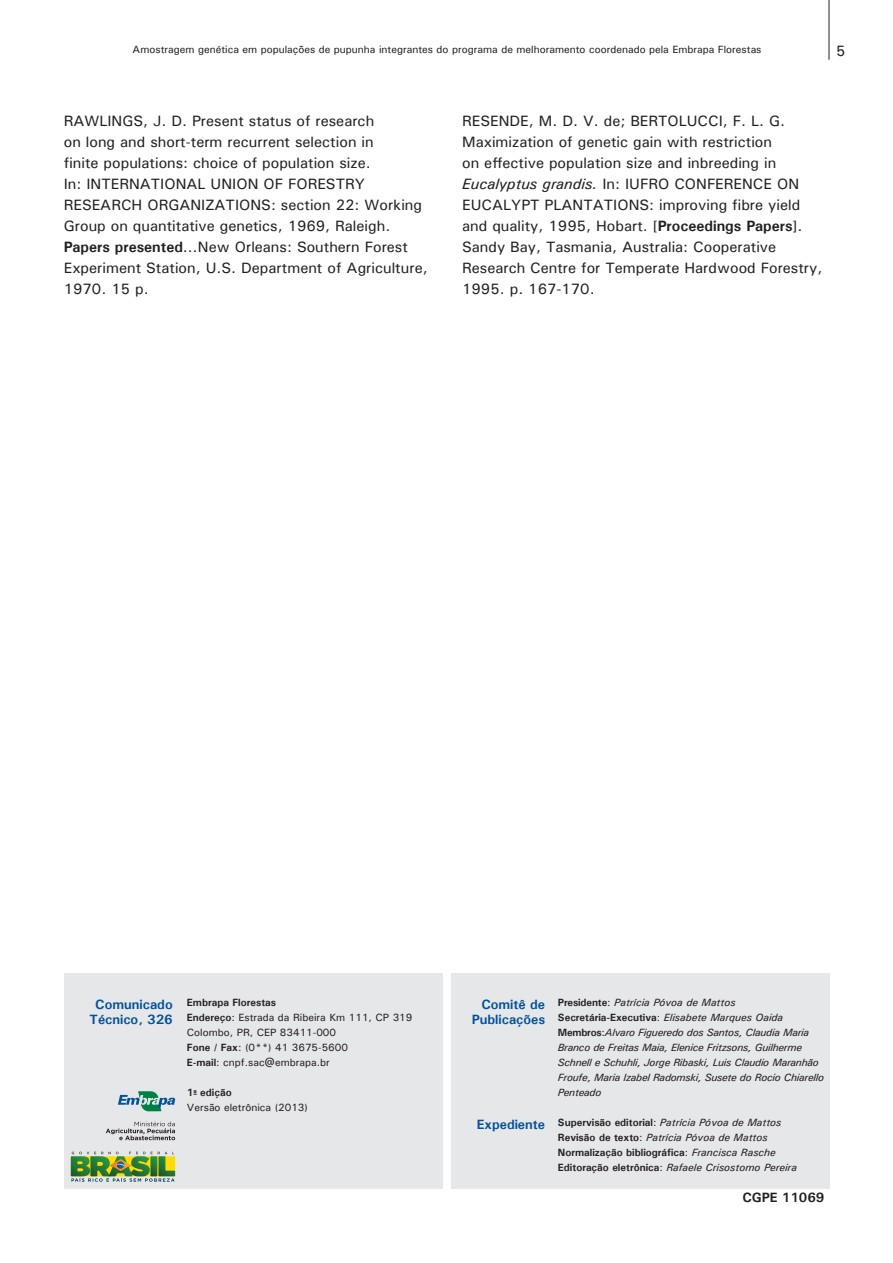
<style>
.page{position:relative;width:893px;height:1263px;background:#fff}
.page>*{position:absolute;margin:0;border:0;box-sizing:border-box;transform-origin:0 0}
.Corpo_de_texto_1{font:500 15px/21px "Univers";color:#231f20}
.t1{font:700 13.5px/15px "Univers";color:#01519b;text-align:center}
.Nome_do_autor{font:700 13.5px "Univers";color:#231f20}
.t2{font:500 10.5px "Univers";color:#231f20}
.t3{font:italic 500 10.5px "Univers";color:#231f20}
.t4{font:italic 500 10.5px/15px "Univers";letter-spacing:-.02em;color:#231f20}
.t5{font:700 10.5px "Univers";color:#231f20}
.s1{font-weight:700}
.s2{font-style:italic}
.s3{font-weight:700;font-style:normal}
.s4{font-style:normal}
.s5{font-weight:500}
.s6{font-weight:500;font-style:italic}
</style>
<div class="page">
<hr style="left:829px;top:0;width:1px;height:60px;background:#231f20">
<div style="left:451px;top:973px;width:379px;height:215px;background:#e6e7e9"></div>
<div style="left:65px;top:973px;width:378px;height:215px;background:#e6e7e9"></div>
<svg style="left:118px;top:1091px;width:57px;height:20px"></svg>
<svg style="left:71px;top:1152px;width:104px;height:30px"></svg>
<svg style="left:106px;top:1121px;width:69px;height:19px"></svg>
<p class="t2" style="left:133px;top:43px;width:630px">Amostragem genética em populações de pupunha integrantes do programa de melhoramento coordenado pela Embrapa Florestas</p>
<p class="Corpo_de_texto_1" style="left:836px;top:40px;width:11px">5</p>
<p class="Corpo_de_texto_1" style="left:64px;top:110px;width:365px">RAWLINGS, J. D. Present status of research<br>on long and short-term recurrent selection in<br>finite populations: choice of population size.<br>In: INTERNATIONAL UNION OF FORESTRY RESEARCH ORGANIZATIONS: section 22: Working Group on quantitative genetics, 1969, Raleigh.<br><span class="s1">Papers presented</span>…New Orleans: Southern Forest Experiment Station, U.S. Department of Agriculture, 1970. 15 p.</p>
<p class="Corpo_de_texto_1" style="left:462px;top:110px;width:362px">RESENDE, M. D. V. de; BERTOLUCCI, F. L. G.<br>Maximization of genetic gain with restriction<br>on effective population size and inbreeding in <span class="s2">Eucalyptus grandis.</span> In: IUFRO CONFERENCE ON EUCALYPT PLANTATIONS: improving fibre yield and quality, 1995, Hobart. [<span class="s1">Proceedings Papers</span>].<br>Sandy Bay, Tasmania, Australia: Cooperative Research Centre for Temperate Hardwood Forestry, 1995. p. 167-170.</p>
<p class="t1" style="left:90px;top:996px;width:85px">Comunicado<br>Técnico, 326</p>
<p class="t5" style="left:187px;top:996px;width:91px">Embrapa Florestas</p>
<p class="t2" style="left:187px;top:1011px;width:227px"><span class="s1">Endereço</span>: Estrada da Ribeira Km 111, CP 319</p>
<p class="t2" style="left:187px;top:1026px;width:151px">Colombo, PR, CEP 83411-000</p>
<p class="t2" style="left:187px;top:1041px;width:163px"><span class="s1">Fone / Fax</span>: (0**) 41 3675-5600</p>
<p class="t2" style="left:187px;top:1056px;width:144px"><span class="s1">E-mail</span>: cnpf.sac@embrapa.br</p>
<p class="t5" style="left:187px;top:1086px;width:46px">1<sup>a</sup> edição</p>
<p class="t2" style="left:187px;top:1101px;width:123px">Versão eletrônica (2013)</p>
<p class="t1" style="left:481px;top:996px;width:65px">Comitê de</p>
<p class="t1" style="left:472px;top:1011px;width:75px">Publicações</p>
<p class="t1" style="left:477px;top:1116px;width:70px">Expediente</p>
<p class="t3" style="left:558px;top:996px;width:179px"><span class="s3">Presidente</span><span class="s4">:</span> Patrícia Póvoa de Mattos</p>
<p class="t3" style="left:558px;top:1011px;width:227px"><span class="s3">Secretária-Executiva</span><span class="s4">:</span> Elisabete Marques Oaida</p>
<p class="t4" style="left:558px;top:1025px;width:268px"><span class="s3">Membros</span><span class="s4">:</span>Alvaro Figueredo dos Santos, Claudia Maria Branco de Freitas Maia, Elenice Fritzsons, Guilherme Schnell e Schuhli, Jorge Ribaski, Luis Claudio Maranhão Froufe, Maria Izabel Radomski, Susete do Rocio Chiarello Penteado</p>
<p class="t3" style="left:558px;top:1116px;width:225px"><span class="s3">Supervisão editorial</span><span class="s4">:</span> Patrícia Póvoa de Mattos</p>
<p class="t3" style="left:558px;top:1131px;width:211px"><span class="s3">Revisão de texto</span><span class="s4">:</span> Patrícia Póvoa de Mattos</p>
<p class="t5" style="left:558px;top:1146px;width:219px">Normalização bibliográfica<span class="s5">:</span> <span class="s6">Francisca Rasche</span></p>
<p class="t3" style="left:558px;top:1161px;width:241px"><span class="s3">Editoração eletrônica</span><span class="s4">:</span> Rafaele Crisostomo Pereira</p>
<p class="Nome_do_autor" style="left:742px;top:1188px;width:83px">CGPE 11069</p>
</div>
